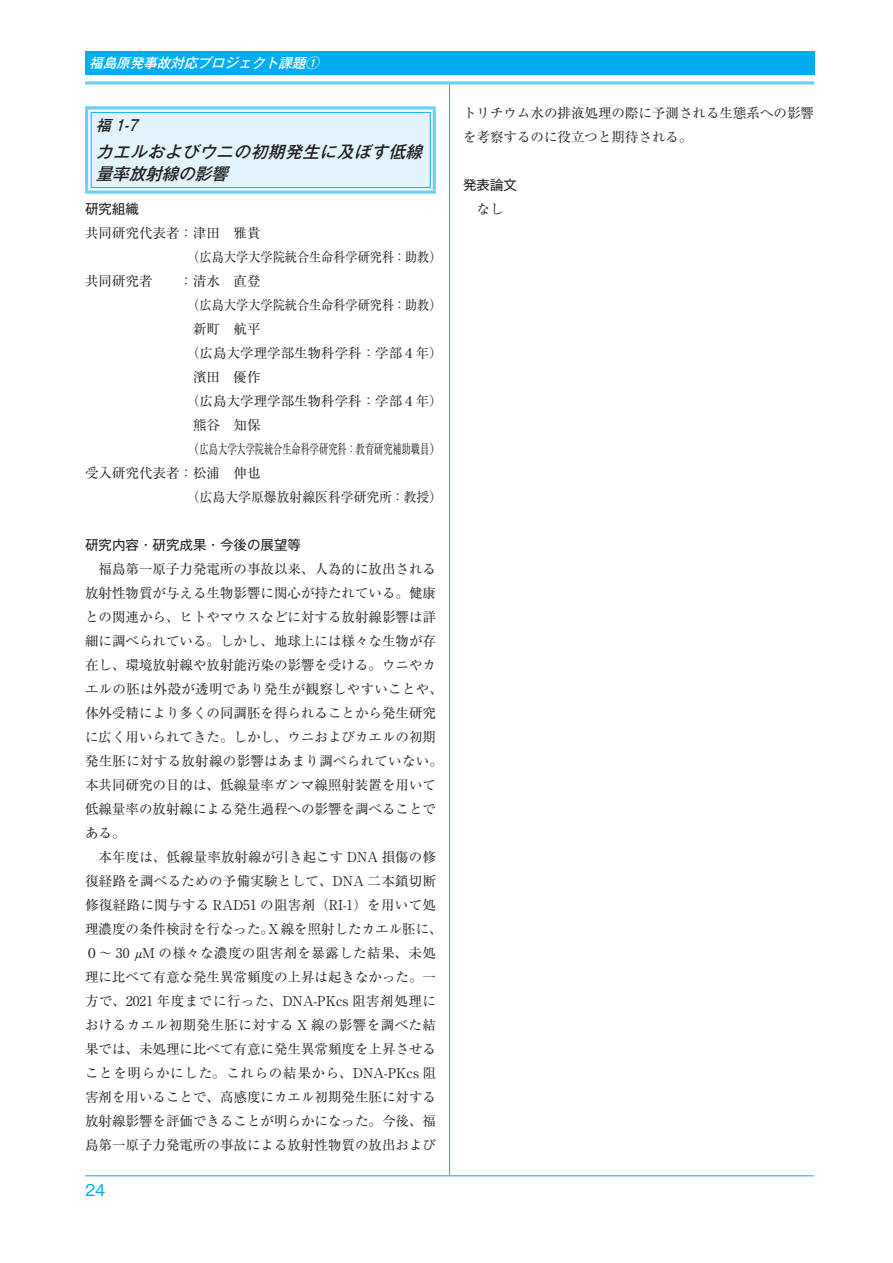
<style>
.page{position:relative;width:893px;height:1263px;background:#fff}
.page>*{position:absolute;margin:0;border:0;box-sizing:border-box;transform-origin:0 0}
.t1{font:italic 500 16.5px/22.5px "Gothic MB101 Pro";color:#231f20}
.t2{font:italic 500 15px "Gothic MB101 Pro";color:#231f20}
.t3{font:15px "Gothic MB101 Pro";color:#00aeef}
.t4{font:13.5px/24px "Ryumin Pro";color:#231f20}
.t5{font:13.5px "Gothic MB101 Pro";color:#231f20}
.t6{font:italic 500 13.5px "Gothic MB101 Pro";color:#fff}
.s1{font-family:"Times New Roman";font-style:italic}
</style>
<div class="page">
<hr style="left:85px;top:1175px;width:729px;height:1px;background:#00aeef">
<hr style="left:449px;top:83px;width:1px;height:1093px;background:#00aeef">
<svg style="left:85px;top:81px;width:729px;height:4px;fill:#71d1f6"></svg>
<div style="left:85px;top:51px;width:729px;height:23px;background:#00aeef"></div>
<hr style="left:85px;top:106px;width:351px;height:3px;background:#6bcff6">
<hr style="left:85px;top:109px;width:3px;height:81px;background:#6bcff6">
<hr style="left:433px;top:109px;width:3px;height:81px;background:#6bcff6">
<svg style="left:85px;top:190px;width:351px;height:4px"></svg>
<div style="left:91px;top:112px;width:339px;height:76px;background:#e1f4fc"></div>
<hr style="left:91px;top:112px;width:339px;height:1px;background:#00aeef">
<hr style="left:91px;top:113px;width:1px;height:74px;background:#00aeef">
<hr style="left:430px;top:113px;width:1px;height:74px;background:#00aeef">
<hr style="left:91px;top:187px;width:339px;height:1px;background:#00aeef">
<p class="t6" style="left:89px;top:51px;width:236px">福島原発事故対応プロジェクト課題①</p>
<p class="t2" style="left:96px;top:113px;width:48px">福 1-7</p>
<p class="t1" style="left:96px;top:138px;width:334px">カエルおよびウニの初期発生に及ぼす低線量率放射線の影響</p>
<p class="t5" style="left:85px;top:198px;width:55px">研究組織</p>
<p class="t4" style="left:85px;top:220px;width:177px">共同研究代表者：津田　雅貴</p>
<p class="t4" style="left:186px;top:244px;width:258px">（広島大学大学院統合生命科学研究科：助教）</p>
<p class="t4" style="left:85px;top:268px;width:177px">共同研究者　　：清水　直登</p>
<p class="t4" style="left:186px;top:292px;width:258px">（広島大学大学院統合生命科学研究科：助教）</p>
<p class="t4" style="left:193px;top:316px;width:69px">新町　航平</p>
<p class="t4" style="left:186px;top:340px;width:258px">（広島大学理学部生物科学科：学部４年）</p>
<p class="t4" style="left:193px;top:364px;width:69px">濱田　優作</p>
<p class="t4" style="left:186px;top:388px;width:258px">（広島大学理学部生物科学科：学部４年）</p>
<p class="t4" style="left:193px;top:412px;width:69px">熊谷　知保</p>
<p class="t4" style="left:186px;top:436px;width:258px">（広島大学大学院統合生命科学研究科：教育研究補助職員）</p>
<p class="t4" style="left:85px;top:460px;width:177px">受入研究代表者：松浦　伸也</p>
<p class="t4" style="left:186px;top:484px;width:258px">（広島大学原爆放射線医科学研究所：教授）</p>
<p class="t5" style="left:85px;top:534px;width:217px">研究内容・研究成果・今後の展望等</p>
<p class="t4" style="left:85px;top:556px;width:359px">　福島第一原子力発電所の事故以来、人為的に放出される放射性物質が与える生物影響に関心が持たれている。健康との関連から、ヒトやマウスなどに対する放射線影響は詳細に調べられている。しかし、地球上には様々な生物が存在し、環境放射線や放射能汚染の影響を受ける。ウニやカエルの胚は外殻が透明であり発生が観察しやすいことや、体外受精により多くの同調胚を得られることから発生研究に広く用いられてきた。しかし、ウニおよびカエルの初期発生胚に対する放射線の影響はあまり調べられていない。本共同研究の目的は、低線量率ガンマ線照射装置を用いて低線量率の放射線による発生過程への影響を調べることである。<br>　本年度は、低線量率放射線が引き起こす DNA 損傷の修復経路を調べるための予備実験として、DNA 二本鎖切断修復経路に関与する RAD51 の阻害剤（RI-1）を用いて処理濃度の条件検討を行なった。X線を照射したカエル胚に、<br>０〜 30 <span class="s1">μ</span>M の様々な濃度の阻害剤を暴露した結果、未処理に比べて有意な発生異常頻度の上昇は起きなかった。一方で、2021 年度までに行った、DNA-PKcs 阻害剤処理におけるカエル初期発生胚に対する X 線の影響を調べた結果では、未処理に比べて有意に発生異常頻度を上昇させることを明らかにした。これらの結果から、DNA-PKcs 阻害剤を用いることで、高感度にカエル初期発生胚に対する放射線影響を評価できることが明らかになった。今後、福島第一原子力発電所の事故による放射性物質の放出および</p>
<p class="t3" style="left:85px;top:1178px;width:22px">24</p>
<p class="t4" style="left:463px;top:100px;width:352px">トリチウム水の排液処理の際に予測される生態系への影響を考察するのに役立つと期待される。</p>
<p class="t5" style="left:463px;top:174px;width:55px">発表論文</p>
<p class="t4" style="left:463px;top:196px;width:42px">　なし</p>
</div>
